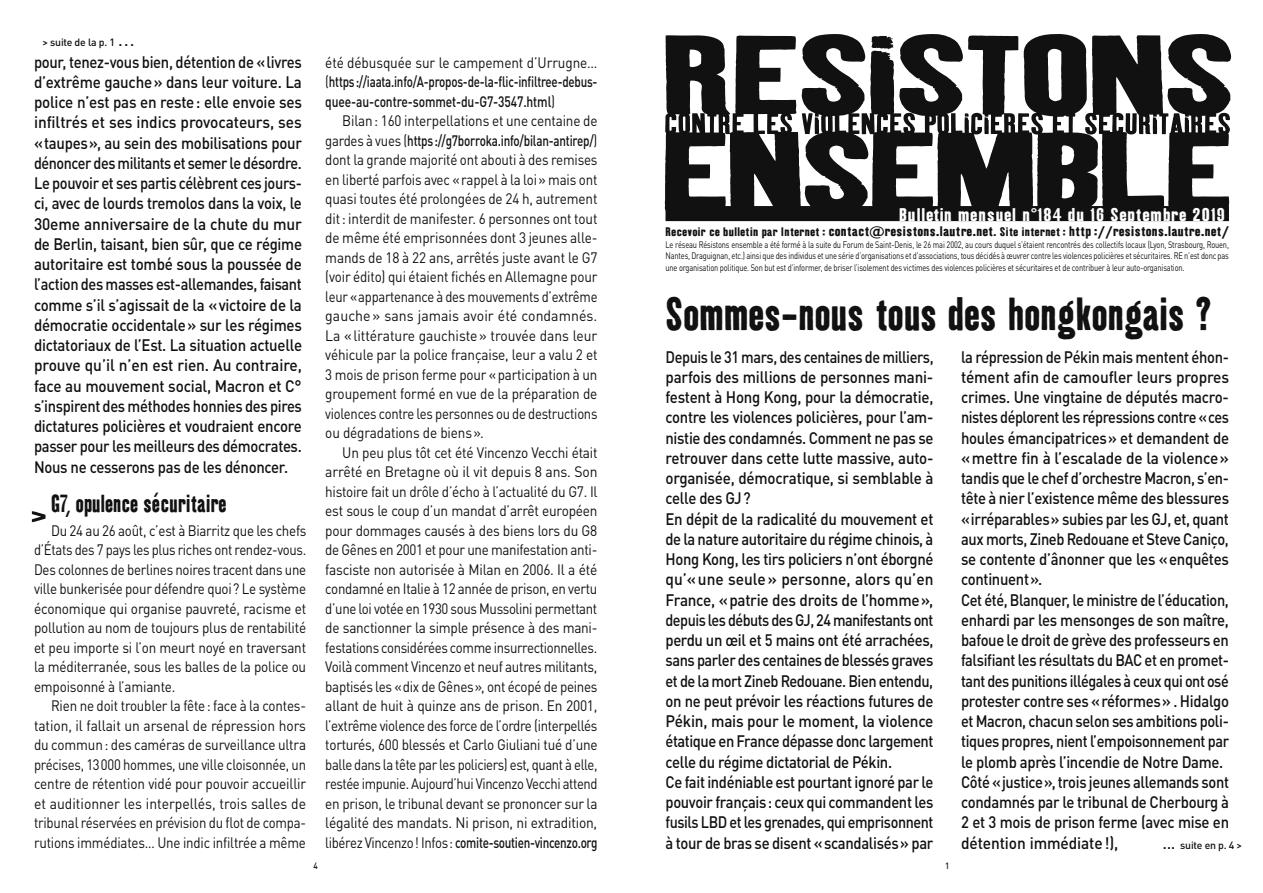
<style>
.page{position:relative;width:1263px;height:893px;background:#fff}
.page>*{position:absolute;margin:0;border:0;box-sizing:border-box;transform-origin:0 0}
.t1{font:45px "Kipp No 1";letter-spacing:.015em;color:#111}
.t2{font:300 25.5px "DINOT";color:#111}
.t3{font:24px "Kipp No 1";letter-spacing:.015em;color:#111;scale:.95 1}
.t4{font:17.85px "Kipp No 1";letter-spacing:.05em;color:#fff;scale:1.18 1}
.t5{font:500 16.5px/20.2px "DINOT";letter-spacing:-.025em;color:#111;scale:.87 1}
.t6{font:500 16.5px/20.2px "DINOT";letter-spacing:-.025em;color:#111;scale:.89 1}
.t7{font:500 16.5px/20.2px "DINOT";letter-spacing:-.025em;color:#111;text-align:justify;scale:.9 1}
.t8{font:15px/19.5px "DINOT";letter-spacing:-.015em;color:#111;text-align:justify;scale:.91 1}
.t9{font:15px/19.5px "DINOT";letter-spacing:-.015em;color:#111;text-align:justify;scale:.89 1}
.t10{font:15px/19.5px "DINOT";letter-spacing:-.015em;color:#111;text-align:justify;scale:.9 1}
.t11{font:500 15px/19.5px "DINOT";letter-spacing:-.015em;color:#111;text-align:justify;scale:.77 1}
.t12{font:13.5px "Kipp No 1";letter-spacing:.03em;color:#111;scale:1.2 1}
.t13{font:500 10.5px "DINOT";letter-spacing:-.02em;color:#111}
.t14{font:9.3px/11.1px "DINOT";letter-spacing:-.02em;color:#111;text-align:justify;scale:.8 1}
.t15{font:500 9px "DINOT";color:#111;scale:.9 1}
.s1{font-weight:400}
.s2{font-weight:500}
.s3{font-size:12px}
</style>
<div class="page">
<svg style="left:665px;top:34px;width:566px;height:187px;fill:#111"></svg>
<svg style="left:871px;top:36px;width:22px;height:13px"></svg>
<svg style="left:802px;top:113px;width:17px;height:21px"></svg>
<svg style="left:965px;top:113px;width:4px;height:4px"></svg>
<svg style="left:984px;top:117px;width:5px;height:17px"></svg>
<svg style="left:1125px;top:113px;width:12px;height:21px"></svg>
<svg style="left:1153px;top:117px;width:4px;height:17px"></svg>
<svg style="left:32px;top:511px;width:14px;height:11px"></svg>
<p class="t13" style="left:43px;top:36px;width:74px">&gt; suite de la p. 1</p>
<h2 class="t2" style="left:117px;top:21px;width:20px">…</h2>
<p class="t7" style="left:34px;top:51px;width:299px">pour, tenez-vous bien, détention de «livres d’extrême gauche» dans leur voiture. La police n’est pas en reste: elle envoie ses infiltrés et ses indics provocateurs, ses «taupes», au sein des mobilisations pour dénoncer des militants et semer le désordre.<br>Le pouvoir et ses partis célèbrent ces jours&shy;ci, avec de lourds tremolos dans la voix, le 30eme anniversaire de la chute du mur de Berlin, taisant, bien sûr, que ce régime autoritaire est tombé sous la poussée de l’action des masses est-allemandes, faisant comme s’il s’agissait de la «victoire de la démocratie occidentale» sur les régimes dictatoriaux de l’Est. La situation actuelle prouve qu’il n’en est rien. Au contraire, face au mouvement social, Macron et C° s’inspirent des méthodes honnies des pires dictatures policières et voudraient encore passer pour les meilleurs des démocrates.<br>Nous ne cesserons pas de les dénoncer.</p>
<h3 class="t3" style="left:51px;top:489px;width:186px">G7, opulence sécuritaire</h3>
<p class="t9" style="left:34px;top:520px;width:307px;text-indent:17px">Du 24 au 26 août, c’est à Biarritz que les chefs d’États des 7 pays les plus riches ont rendez-vous.<br>Des colonnes de berlines noires tracent dans une ville bunkerisée pour défendre quoi? Le système économique qui organise pauvreté, racisme et pollution au nom de toujours plus de rentabilité et peu importe si l’on meurt noyé en traversant la méditerranée, sous les balles de la police ou empoisonné à l’amiante.</p>
<p class="t9" style="left:34px;top:696px;width:307px;text-indent:17px">Rien ne doit troubler la fête: face à la contes&shy;tation, il fallait un arsenal de répression hors du commun: des caméras de surveillance ultra précises, 13000 hommes, une ville cloisonnée, un centre de rétention vidé pour pouvoir accueillir et auditionner les interpellés, trois salles de tribunal réservées en prévision du flot de compa&shy;rutions immédiates… Une indic infiltrée a même</p>
<p class="t11" style="left:325px;top:52px;width:355px"><span class="s1">été débusquée sur le campement d’Urrugne… (</span>https://iaata.info/A-propos-de-la-flic-infiltree-debus&shy;quee-au-contre-sommet-du-G7-3547.html<span class="s1">)</span></p>
<p class="t10" style="left:325px;top:111px;width:304px;text-indent:17px">Bilan: 160 interpellations et une centaine de gardes à vues (<span class="s2">https://g7borroka.info/bilan-antirep/</span>) dont la grande majorité ont abouti à des remises en liberté parfois avec «rappel à la loi» mais ont quasi toutes été prolongées de 24 h, autrement dit: interdit de manifester. 6 personnes ont tout de même été emprisonnées dont 3 jeunes alle&shy;mands de 18 à 22 ans, arrêtés juste avant le G7 (voir édito) qui étaient fichés en Allemagne pour leur «appartenance à des mouvements d’extrême gauche» sans jamais avoir été condamnés.<br>La «littérature gauchiste» trouvée dans leur véhicule par la police française, leur a valu 2 et 3 mois de prison ferme pour «participation à un groupement formé en vue de la préparation de violences contre les personnes ou de destructions ou dégradations de biens».</p>
<p class="t8" style="left:325px;top:442px;width:301px;text-indent:17px">Un peu plus tôt cet été Vincenzo Vecchi était arrêté en Bretagne où il vit depuis 8 ans. Son histoire fait un drôle d’écho à l’actualité du G7. Il est sous le coup d’un mandat d’arrêt européen pour dommages causés à des biens lors du G8 de Gênes en 2001 et pour une manifestation anti&shy;fasciste non autorisée à Milan en 2006. Il a été condamné en Italie à 12 année de prison, en vertu d’une loi votée en 1930 sous Mussolini permettant de sanctionner la simple présence à des mani&shy;festations considérées comme insurrectionnelles.<br>Voilà comment Vincenzo et neuf autres militants, baptisés les «dix de Gênes», ont écopé de peines allant de huit à quinze ans de prison. En 2001, l’extrême violence des force de l’ordre (interpellés torturés, 600 blessés et Carlo Giuliani tué d’une balle dans la tête par les policiers) est, quant à elle, restée impunie. Aujourd’hui Vincenzo Vecchi attend en prison, le tribunal devant se prononcer sur la légalité des mandats. Ni prison, ni extradition, libérez Vincenzo! Infos: <span class="s2">comite-soutien-vincenzo.org</span></p>
<p class="t4" style="left:899px;top:204px;width:277px">Bulletin mensuel n°184 du 16 Septembre 2019</p>
<p class="t12" style="left:665px;top:223px;width:471px"><span class="s3">Recevoir ce bulletin par lnternet :</span> contact@resistons.lautre.net<span class="s3">. Site internet :</span> http ://resistons.lautre.net/</p>
<p class="t14" style="left:665px;top:239px;width:706px">Le réseau Résistons ensemble a été formé à la suite du Forum de Saint-Denis, le 26 mai 2002, au cours duquel s’étaient rencontrés des collectifs locaux (Lyon, Strasbourg, Rouen, Nantes, Draguignan, etc.) ainsi que des individus et une série d’organisations et d’associations, tous décidés à œuvrer contre les violences policières et sécuritaires. RE n’est donc pas une organisation politique. Son but est d’informer, de briser l’isolement des victimes des violences policières et sécuritaires et de contribuer à leur auto-organisation.</p>
<h1 class="t1" style="left:665px;top:287px;width:547px">Sommes-nous tous des hongkongais ?</h1>
<p class="t5" style="left:665px;top:346px;width:310px">Depuis le 31 mars, des centaines de milliers, parfois des millions de personnes mani&shy;festent à Hong Kong, pour la démocratie, contre les violences policières, pour l’am&shy;nistie des condamnés. Comment ne pas se retrouver dans cette lutte massive, auto&shy;organisée, démocratique, si semblable à celle des GJ?<br>En dépit de la radicalité du mouvement et de la nature autoritaire du régime chinois, à Hong Kong, les tirs policiers n’ont éborgné qu’«une seule» personne, alors qu’en France, «patrie des droits de l’homme», depuis les débuts des GJ, 24 manifestants ont perdu un œil et 5 mains ont été arrachées, sans parler des centaines de blessés graves et de la mort Zineb Redouane. Bien entendu, on ne peut prévoir les réactions futures de Pékin, mais pour le moment, la violence étatique en France dépasse donc largement celle du régime dictatorial de Pékin.<br>Ce fait indéniable est pourtant ignoré par le pouvoir français: ceux qui commandent les fusils LBD et les grenades, qui emprisonnent à tour de bras se disent «scandalisés» par</p>
<p class="t6" style="left:961px;top:346px;width:303px">la répression de Pékin mais mentent éhon&shy;tément afin de camoufler leurs propres crimes. Une vingtaine de députés macro&shy;nistes déplorent les répressions contre «ces houles émancipatrices» et demandent de «mettre fin à l’escalade de la violence» tandis que le chef d’orchestre Macron, s’en&shy;tête à nier l’existence même des blessures «irréparables» subies par les GJ, et, quant aux morts, Zineb Redouane et Steve Caniço, se contente d’ânonner que les «enquêtes continuent».<br>Cet été, Blanquer, le ministre de l’éducation, enhardi par les mensonges de son maître, bafoue le droit de grève des professeurs en falsifiant les résultats du BAC et en promet&shy;tant des punitions illégales à ceux qui ont osé protester contre ses «réformes» . Hidalgo et Macron, chacun selon ses ambitions poli&shy;tiques propres, nient l’empoisonnement par le plomb après l’incendie de Notre Dame.<br>Côté «justice», trois jeunes allemands sont condamnés par le tribunal de Cherbourg à 2 et 3 mois de prison ferme (avec mise en détention immédiate!),</p>
<h2 class="t2" style="left:1161px;top:824px;width:17px">...</h2>
<p class="t13" style="left:1180px;top:838px;width:63px">suite en p. 4 &gt;</p>
<p class="t15" style="left:314px;top:860px;width:6px">4</p>
<p class="t15" style="left:945px;top:860px;width:6px">1</p>
</div>
